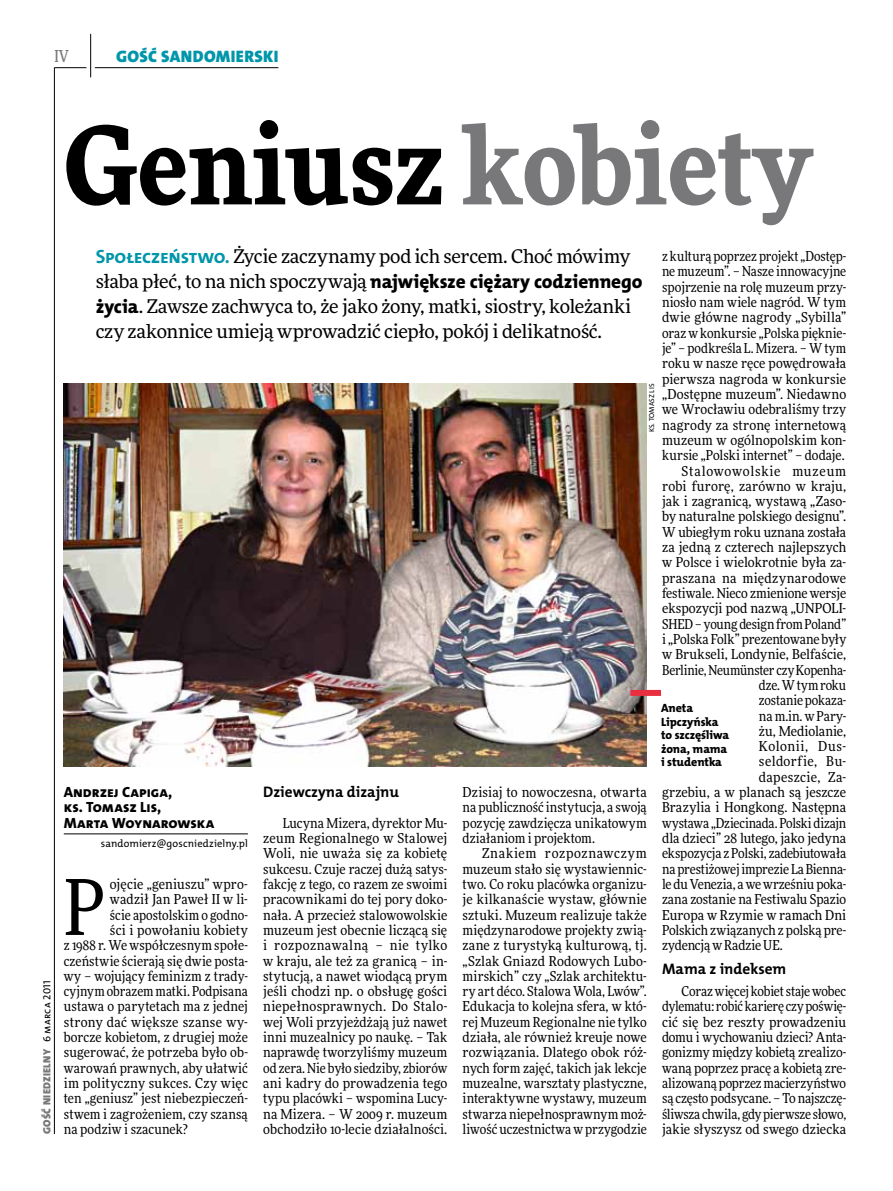
<style>
.page{position:relative;width:893px;height:1191px;background:#fff}
.page>*{position:absolute;margin:0;border:0;box-sizing:border-box;transform-origin:0 0}
.t1{font:900 108px "Freeday Narrow";color:#000}
.t2{font:76.95px "Freeday Narrow News";color:#000}
.t3{font:18.9px/24.9px "Freeday News";letter-spacing:-.015em;color:#000}
.t4{font:16.65px "The Mix HP9 Blk";letter-spacing:.02em;color:#0096aa}
.t5{font:500 16.5px "Freeday Narrow";color:#787779;scale:.9 1}
.t6{font:15.3px "The Mix HP7 Bld";color:#000}
.t7{font:14.85px/15.3px "The Mix HP8 Ex Bld";color:#000}
.t8{font:13.65px/15.3px "Freeday Narrow News";letter-spacing:.005em;color:#000;text-align:justify}
.t9{font:13.65px "Freeday Narrow News";letter-spacing:-.015em;color:#000}
.t10{font:13.65px "Freeday Narrow News";letter-spacing:.035em;color:#000}
.t11{font:13.65px "Freeday Narrow News";letter-spacing:.025em;color:#000}
.t12{font:13.65px "Freeday Narrow News";letter-spacing:.05em;color:#000}
.t13{font:13.65px "Freeday Narrow News";letter-spacing:.03em;color:#000}
.t14{font:12px/13.5px "The Mix HP8 Ex Bld";letter-spacing:-.005em;color:#000}
.t15{font:10.5px "The Mix HP5 Plain";letter-spacing:.01em;color:#000}
.t16{font:10.5px "The Mix HP9 Blk";letter-spacing:.025em;color:#787779}
.t17{font:7.2px "The Mix HP5 Plain";color:#000}
.s1{font-family:"The Mix HP5 Plain";color:#000}
.s2{color:#787779}
.s3{font-family:"The Mix HP7 Bld";font-size:19.35px;color:#0096aa}
.s4{font-family:"The Mix HP8 Ex Bld";font-size:19.35px}
</style>
<div class="page">
<hr style="left:54px;top:67px;width:1px;height:1067px;background:#000">
<hr style="left:90px;top:34px;width:1px;height:43px;background:#000">
<hr style="left:54px;top:67px;width:32px;height:1px;background:#000">
<hr style="left:95px;top:67px;width:183px;height:1px;background:#000">
<hr style="left:64px;top:833px;width:184px;height:1px;background:#000">
<img style="left:64px;top:384px;width:583px;height:382px">
<div style="left:630px;top:690px;width:31px;height:6px;background:#e92f3f"></div>
<p class="t5" style="left:54px;top:46px;width:17px">IV</p>
<p class="t4" style="left:116px;top:46px;width:164px">GOŚĆ SANDOMIERSKI</p>
<p class="t16" style="left:40px;top:1134px;width:155px;rotate:-90deg">GOŚĆ NIEDZIELNY <span class="s1">6 marca 2011</span></p>
<h1 class="t1" style="left:64px;top:95px;width:750px">Geniusz <span class="s2">kobiety</span></h1>
<p class="t3" style="left:96px;top:243px;width:548px"><span class="s3">Społeczeństwo.</span> Życie zaczynamy pod ich sercem. Choć mówimy słaba płeć, to na nich spoczywają <span class="s4">największe ciężary codziennego życia</span>. Zawsze zachwyca to, że jako żony, matki, siostry, koleżanki czy zakonnice umieją wprowadzić ciepło, pokój i delikatność.</p>
<p class="t8" style="left:662px;top:248px;width:186px">z kulturą poprzez projekt „Dostęp-</p>
<p class="t8" style="left:662px;top:264px;width:186px">ne muzeum”. – Nasze innowacyjne</p>
<p class="t8" style="left:662px;top:279px;width:186px">spojrzenie na rolę muzeum przy-</p>
<p class="t8" style="left:662px;top:294px;width:186px">niosło nam wiele nagród. W tym</p>
<p class="t8" style="left:662px;top:310px;width:186px">dwie główne nagrody „Sybilla”</p>
<p class="t8" style="left:662px;top:325px;width:186px">oraz w konkursie „Polska pięknie-</p>
<p class="t8" style="left:662px;top:340px;width:186px">je” – podkreśla L. Mizera. – W tym</p>
<p class="t8" style="left:662px;top:356px;width:186px">roku w nasze ręce powędrowała</p>
<p class="t8" style="left:662px;top:371px;width:186px">pierwsza nagroda w konkursie</p>
<p class="t8" style="left:662px;top:386px;width:186px">„Dostępne muzeum”. Niedawno</p>
<p class="t8" style="left:662px;top:401px;width:186px">we Wrocławiu odebraliśmy trzy</p>
<p class="t8" style="left:662px;top:417px;width:186px">nagrody za stronę internetową</p>
<p class="t8" style="left:662px;top:432px;width:186px">muzeum w ogólnopolskim kon-</p>
<p class="t8" style="left:662px;top:447px;width:184px">kursie „Polski internet” – dodaje.</p>
<p class="t12" style="left:682px;top:462px;width:166px">Stalowowolskie muzeum</p>
<p class="t8" style="left:662px;top:478px;width:186px">robi furorę, zarówno w kraju,</p>
<p class="t8" style="left:662px;top:493px;width:186px">jak i zagranicą, wystawą „Zaso-</p>
<p class="t8" style="left:662px;top:509px;width:186px">by naturalne polskiego designu”.</p>
<p class="t8" style="left:662px;top:524px;width:186px">W ubiegłym roku uznana została</p>
<p class="t8" style="left:662px;top:539px;width:186px">za jedną z czterech najlepszych</p>
<p class="t8" style="left:662px;top:555px;width:186px">w Polsce i wielokrotnie była za-</p>
<p class="t11" style="left:662px;top:569px;width:186px">praszana na międzynarodowe</p>
<p class="t8" style="left:662px;top:585px;width:186px">festiwale. Nieco zmienione wersje</p>
<p class="t8" style="left:662px;top:600px;width:186px">ekspozycji pod nazwą „UNPOLI-</p>
<p class="t9" style="left:662px;top:615px;width:186px">SHED – young design from Poland”</p>
<p class="t8" style="left:662px;top:631px;width:186px">i „Polska Folk” prezentowane były</p>
<p class="t8" style="left:662px;top:646px;width:186px">w Brukseli, Londynie, Belfaście,</p>
<p class="t8" style="left:662px;top:662px;width:186px">Berlinie, Neumünster czy Kopenha-</p>
<p class="t8" style="left:759px;top:677px;width:89px">dze. W tym roku</p>
<p class="t8" style="left:759px;top:692px;width:89px">zostanie pokaza-</p>
<p class="t8" style="left:759px;top:708px;width:89px">na m.in. w Pary-</p>
<p class="t8" style="left:759px;top:723px;width:89px">żu, Mediolanie,</p>
<p class="t10" style="left:759px;top:738px;width:89px">Kolonii, Dus-</p>
<p class="t10" style="left:759px;top:753px;width:89px">seldorfie, Bu-</p>
<p class="t13" style="left:759px;top:768px;width:89px">dapeszcie, Za-</p>
<p class="t8" style="left:662px;top:784px;width:186px">grzebiu, a w planach są jeszcze</p>
<p class="t8" style="left:662px;top:799px;width:186px">Brazylia i Hongkong. Następna</p>
<p class="t8" style="left:662px;top:815px;width:186px">wystawa „Dziecinada. Polski dizajn</p>
<p class="t8" style="left:662px;top:830px;width:186px">dla dzieci” 28 lutego, jako jedyna</p>
<p class="t9" style="left:662px;top:845px;width:186px">ekspozycja z Polski, zadebiutowała</p>
<p class="t9" style="left:662px;top:860px;width:186px">na prestiżowej imprezie La Bienna-</p>
<p class="t8" style="left:662px;top:876px;width:186px">le du Venezia, a we wrześniu poka-</p>
<p class="t8" style="left:662px;top:891px;width:186px">zana zostanie na Festiwalu Spazio</p>
<p class="t8" style="left:662px;top:907px;width:186px">Europa w Rzymie w ramach Dni</p>
<p class="t8" style="left:662px;top:922px;width:186px">Polskich związanych z polską pre-</p>
<p class="t8" style="left:662px;top:937px;width:122px">zydencją w Radzie UE.</p>
<p class="t6" style="left:662px;top:959px;width:126px">Mama z indeksem</p>
<p class="t8" style="left:662px;top:983px;width:186px;text-indent:20px">Coraz więcej kobiet staje wobec dylematu: robić karierę czy poświę&shy;cić się bez reszty prowadzeniu domu i wychowaniu dzieci? Anta&shy;gonizmy między kobietą zrealizo&shy;waną poprzez pracę a kobietą zre&shy;alizowaną poprzez macierzyństwo są często podsycane. – To najszczę&shy;śliwsza chwila, gdy pierwsze słowo, jakie słyszysz od swego dziecka</p>
<p class="t17" style="left:647px;top:432px;width:50px;rotate:-90deg">Ks. Tomasz Lis</p>
<p class="t14" style="left:661px;top:701px;width:70px">Aneta<br>Lipczyńska to szczęśliwa żona, mama i studentka</p>
<p class="t6" style="left:263px;top:781px;width:137px">Dziewczyna dizajnu</p>
<p class="t8" style="left:263px;top:815px;width:186px;text-indent:20px">Lucyna Mizera, dyrektor Mu&shy;zeum Regionalnego w Stalowej Woli, nie uważa się za kobietę sukcesu. Czuje raczej dużą satys&shy;fakcję z tego, co razem ze swoimi pracownikami do tej pory doko&shy;nała. A przecież stalowowolskie muzeum jest obecnie liczącą się i rozpoznawalną – nie tylko w kraju, ale też za granicą – in&shy;stytucją, a nawet wiodącą prym jeśli chodzi np. o obsługę gości niepełnosprawnych. Do Stalo&shy;wej Woli przyjeżdżają już nawet inni muzealnicy po naukę. – Tak naprawdę tworzyliśmy muzeum od zera. Nie było siedziby, zbiorów ani kadry do prowadzenia tego typu placówki – wspomina Lucy&shy;na Mizera. – W 2009 r. muzeum obchodziło 10-lecie działalności.</p>
<p class="t8" style="left:463px;top:784px;width:186px">Dzisiaj to nowoczesna, otwarta na publiczność instytucja, a swoją pozycję zawdzięcza unikatowym działaniom i projektom.</p>
<p class="t8" style="left:463px;top:845px;width:186px;text-indent:20px">Znakiem rozpoznawczym muzeum stało się wystawiennic&shy;two. Co roku placówka organizu&shy;je kilkanaście wystaw, głównie sztuki. Muzeum realizuje także międzynarodowe projekty zwią&shy;zane z turystyką kulturową, tj. „Szlak Gniazd Rodowych Lubo&shy;mirskich” czy „Szlak architektu&shy;ry art déco. Stalowa Wola, Lwów”.<br>Edukacja to kolejna sfera, w któ&shy;rej Muzeum Regionalne nie tylko działa, ale również kreuje nowe rozwiązania. Dlatego obok róż&shy;nych form zajęć, takich jak lekcje muzealne, warsztaty plastyczne, interaktywne wystawy, muzeum stwarza niepełnosprawnym moż&shy;liwość uczestnictwa w przygodzie</p>
<p class="t7" style="left:64px;top:784px;width:152px">Andrzej Capiga,<br>ks. Tomasz Lis,<br>Marta Woynarowska</p>
<p class="t15" style="left:101px;top:836px;width:148px">sandomierz@goscniedzielny.pl</p>
<h2 class="t2" style="left:64px;top:860px;width:43px">P</h2>
<p class="t8" style="left:110px;top:876px;width:139px">ojęcie „geniuszu” wpro-</p>
<p class="t8" style="left:110px;top:891px;width:139px">wadził Jan Paweł II w li-</p>
<p class="t8" style="left:110px;top:907px;width:139px">ście apostolskim o godno-</p>
<p class="t8" style="left:110px;top:922px;width:139px">ści i powołaniu kobiety</p>
<p class="t8" style="left:64px;top:937px;width:186px">z 1988 r. We współczesnym społe-</p>
<p class="t8" style="left:64px;top:953px;width:186px">czeństwie ścierają się dwie posta-</p>
<p class="t8" style="left:64px;top:968px;width:186px">wy – wojujący feminizm z trady-</p>
<p class="t8" style="left:64px;top:983px;width:186px">cyjnym obrazem matki. Podpisana</p>
<p class="t8" style="left:64px;top:998px;width:186px">ustawa o parytetach ma z jednej</p>
<p class="t8" style="left:64px;top:1014px;width:186px">strony dać większe szanse wy-</p>
<p class="t8" style="left:64px;top:1029px;width:186px">borcze kobietom, z drugiej może</p>
<p class="t8" style="left:64px;top:1044px;width:186px">sugerować, że potrzeba było ob-</p>
<p class="t8" style="left:64px;top:1060px;width:186px">warowań prawnych, aby ułatwić</p>
<p class="t8" style="left:64px;top:1075px;width:186px">im polityczny sukces. Czy więc</p>
<p class="t8" style="left:64px;top:1090px;width:186px">ten „geniusz” jest niebezpieczeń-</p>
<p class="t8" style="left:64px;top:1106px;width:186px">stwem i zagrożeniem, czy szansą</p>
<p class="t8" style="left:64px;top:1121px;width:126px">na podziw i szacunek?</p>
</div>
